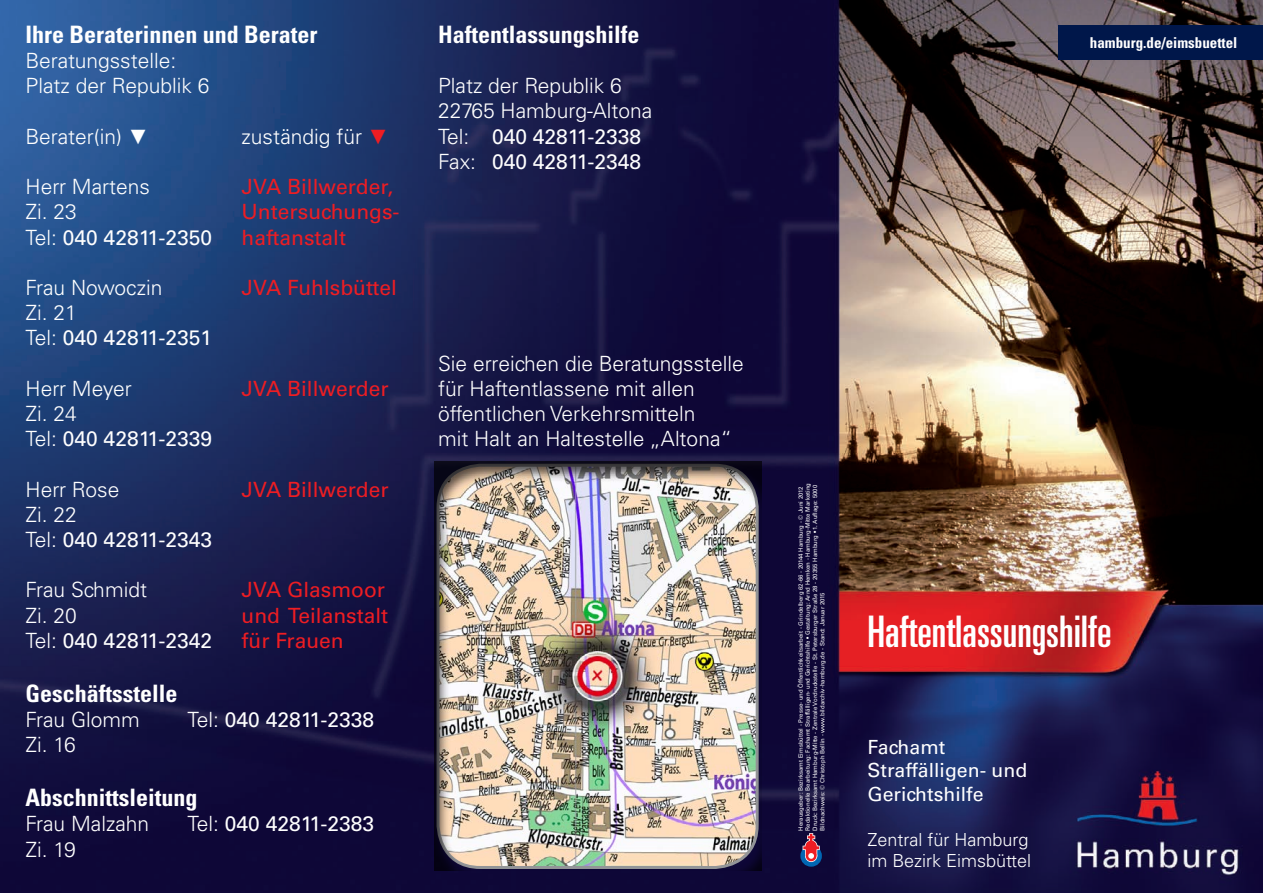
<style>
.page{position:relative;width:1263px;height:893px;background:#fff}
.page>*{position:absolute;margin:0;border:0;box-sizing:border-box;transform-origin:0 0}
.t1{font:ultra-condensed 43.5px "Univers LT Std";color:#fff}
.t2{font:700 condensed 24px "Univers LT Std";color:#fff}
.t3{font:300 21px/25.2px "Univers LT Std";color:#fff}
.t4{font:21px "Univers LT Std";color:#fff}
.t5{font:21px "Univers LT Std";color:#ee1d23}
.t6{font:19.5px/23.4px "Univers LT Std";color:#fff}
.t7{font:300 18px/21.6px "Univers LT Std";color:#fff}
.t8{font:700 condensed 15px "Univers LT Std";color:#fff}
.t9{font:6px "Univers LT Std";color:#fff}
.s1{font-family:"Arial";font-weight:400}
.s2{font-family:"Arial";font-weight:400;color:#ee1d23}
.s3{font-weight:300}
.s4{font-weight:400}
</style>
<div class="page">
<img style="left:0;top:0;width:1263px;height:893px">
<div style="left:1059px;top:26px;width:204px;height:34px;background:#00174a"></div>
<div style="left:434px;top:461px;width:327px;height:410px;background:#231f20;opacity:.75"></div>
<div style="left:800px;top:845px;width:22px;height:22px;border:5px solid #0166b3;border-radius:50%"></div>
<div style="left:805px;top:850px;width:12px;height:12px;border:2px solid #fff;border-radius:50%"></div>
<svg style="left:806px;top:851px;width:10px;height:10px"></svg>
<svg style="left:802px;top:832px;width:18px;height:27px"></svg>
<p class="t2" style="left:26px;top:20px;width:293px">Ihre Beraterinnen und Berater</p>
<p class="t3" style="left:26px;top:48px;width:185px">Beratungsstelle:<br>Platz der Republik 6</p>
<p class="t3" style="left:26px;top:124px;width:125px">Berater(in) <span class="s1">▼</span></p>
<p class="t3" style="left:242px;top:124px;width:149px">zuständig für <span class="s2">▼</span></p>
<p class="t3" style="left:26px;top:174px;width:126px">Herr Martens</p>
<p class="t5" style="left:242px;top:174px;width:153px">JVA Billwerder,</p>
<p class="t3" style="left:26px;top:199px;width:53px">Zi. 23</p>
<p class="t5" style="left:242px;top:199px;width:160px">Untersuchungs-</p>
<p class="t4" style="left:26px;top:225px;width:188px"><span class="s3">Tel:</span> 040 42811-2350</p>
<p class="t5" style="left:242px;top:225px;width:106px">haftanstalt</p>
<p class="t3" style="left:26px;top:275px;width:138px">Frau Nowoczin</p>
<p class="t5" style="left:242px;top:275px;width:157px">JVA Fuhlsbüttel</p>
<p class="t3" style="left:26px;top:300px;width:53px">Zi. 21</p>
<p class="t4" style="left:26px;top:325px;width:188px"><span class="s3">Tel:</span> 040 42811-2351</p>
<p class="t3" style="left:26px;top:376px;width:108px">Herr Meyer</p>
<p class="t5" style="left:242px;top:376px;width:149px">JVA Billwerder</p>
<p class="t3" style="left:26px;top:401px;width:53px">Zi. 24</p>
<p class="t4" style="left:26px;top:426px;width:188px"><span class="s3">Tel:</span> 040 42811-2339</p>
<p class="t3" style="left:26px;top:476px;width:95px">Herr Rose</p>
<p class="t5" style="left:242px;top:477px;width:149px">JVA Billwerder</p>
<p class="t3" style="left:26px;top:502px;width:53px">Zi. 22</p>
<p class="t4" style="left:26px;top:527px;width:188px"><span class="s3">Tel:</span> 040 42811-2343</p>
<p class="t3" style="left:26px;top:577px;width:123px">Frau Schmidt</p>
<p class="t5" style="left:242px;top:577px;width:145px">JVA Glasmoor</p>
<p class="t3" style="left:26px;top:602px;width:53px">Zi. 20</p>
<p class="t5" style="left:242px;top:603px;width:148px">und Teilanstalt</p>
<p class="t4" style="left:26px;top:628px;width:188px"><span class="s3">Tel:</span> 040 42811-2342</p>
<p class="t5" style="left:242px;top:628px;width:104px">für Frauen</p>
<p class="t2" style="left:26px;top:678px;width:153px">Geschäftsstelle</p>
<p class="t3" style="left:26px;top:707px;width:116px">Frau Glomm</p>
<p class="t4" style="left:188px;top:707px;width:188px"><span class="s3">Tel:</span> 040 42811-2338</p>
<p class="t3" style="left:26px;top:732px;width:52px">Zi. 16</p>
<p class="t2" style="left:26px;top:783px;width:174px">Abschnittsleitung</p>
<p class="t3" style="left:26px;top:811px;width:125px">Frau Malzahn</p>
<p class="t4" style="left:188px;top:811px;width:188px"><span class="s3">Tel:</span> 040 42811-2383</p>
<p class="t3" style="left:26px;top:836px;width:52px">Zi. 19</p>
<p class="t2" style="left:438px;top:20px;width:203px">Haftentlassungshilfe</p>
<p class="t8" style="left:1090px;top:33px;width:149px">hamburg.de/eimsbuettel</p>
<p class="t3" style="left:438px;top:73px;width:216px">Platz der Republik 6<br>22765 Hamburg-Altona<br>Tel: <span class="s4">040 42811-2338<br></span>Fax: <span class="s4">040 42811-2348</span></p>
<p class="t3" style="left:438px;top:350px;width:307px">Sie erreichen die Beratungsstelle für Haftentlassene mit allen öffentlichen Verkehrsmitteln<br>mit Halt an Haltestelle „Altona“</p>
<p class="t9" style="left:804px;top:830px;width:349px;rotate:-90deg">Redaktionelle Bearbeitung: Fachamt Straffälligen- und Gerichtshilfe • Gestaltung: Arnd Hemken - Hamburg-Mitte Marketing</p>
<p class="t9" style="left:797px;top:830px;width:346px;rotate:-90deg">Herausgeber: Bezirksamt Eimsbüttel - Presse- und Öffentlichkeitsarbeit - Grindelberg 62-66 - 20144 Hamburg - © Juni 2012</p>
<p class="t9" style="left:811px;top:830px;width:347px;rotate:-90deg">Druck: Bezirksamt Hamburg-Mitte - Zentrale Vordruckstelle - St. Petersburger Straße 28 - 20355 Hamburg • 1. Auflage: 50 00</p>
<p class="t9" style="left:819px;top:830px;width:240px;rotate:-90deg">Bildnachweis: © Christoph Bellin - www.bildarchiv-hamburg.de - Stand: Januar 20 51</p>
<h1 class="t1" style="left:867px;top:606px;width:246px">Haftentlassungshilfe</h1>
<h2 class="t6" style="left:867px;top:736px;width:161px">Fachamt<br>Straffälligen- und<br>Gerichtshilfe</h2>
<h2 class="t7" style="left:867px;top:829px;width:165px">Zentral für Hamburg im Bezirk Eimsbüttel</h2>
</div>
